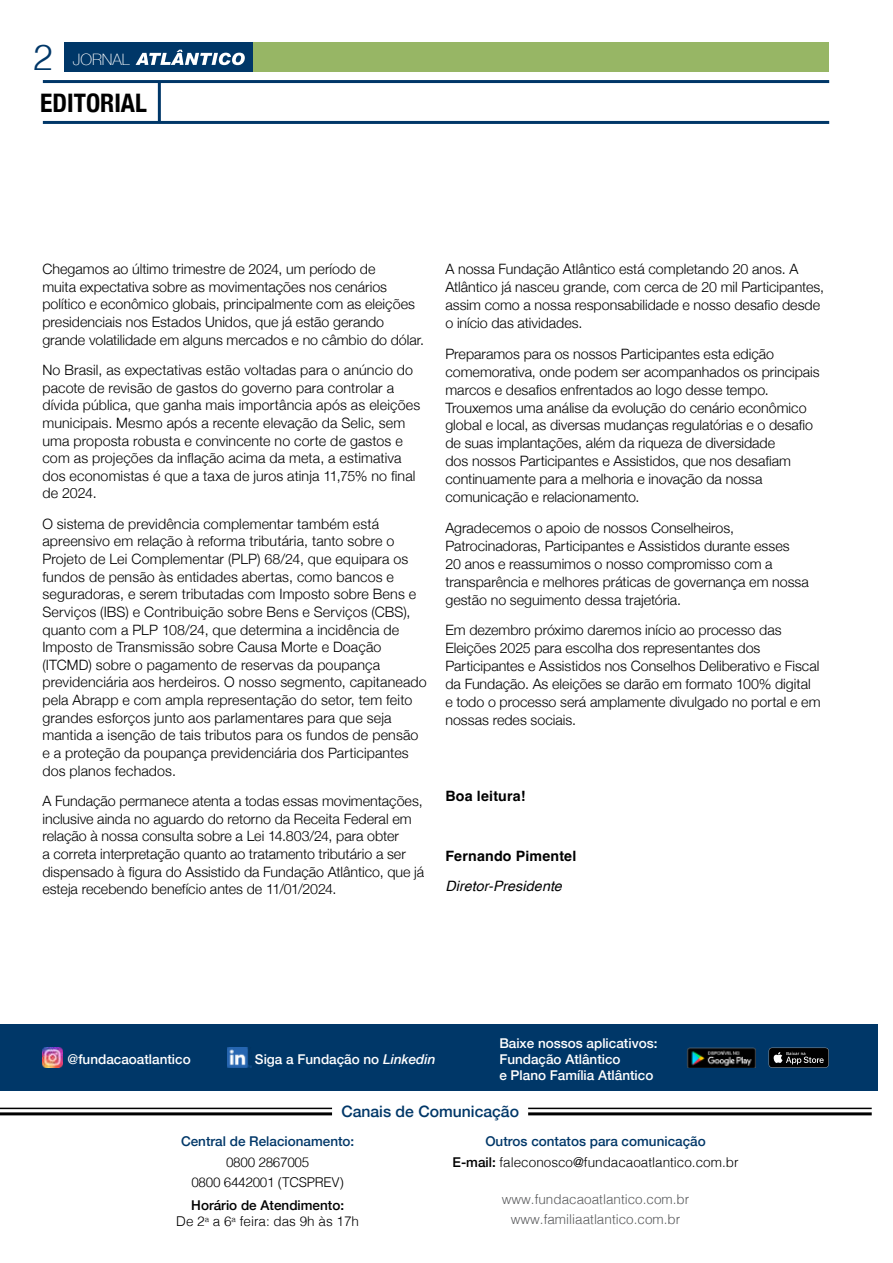
<style>
.page{position:relative;width:893px;height:1263px;background:#fff}
.page>*{position:absolute;margin:0;border:0;box-sizing:border-box;transform-origin:0 0}
.t1{font:300 36px "Helvetica";color:#003768}
.t2{font:700 condensed 25.5px "Helvetica Neue";color:#000}
.t3{font:500 15.75px "Helvetica Neue";color:#003768}
.t4{font:100 15.75px "Helvetica Neue";color:#fff}
.t5{font:300 14.25px/17.7px "Helvetica Neue";color:#000}
.t6{font:700 14.25px "Helvetica";letter-spacing:.015em;color:#000}
.t7{font:italic 14.25px "Helvetica";letter-spacing:.01em;color:#000}
.t8{font:500 13.5px/16.2px "Helvetica Neue";color:#fff}
.t9{font:300 13.5px "Helvetica";color:#000}
.t10{font:300 13.5px/20.4px "Helvetica";color:#58595b;text-align:center}
.t11{font:500 13.5px "Helvetica Neue";color:#003768}
.t12{font:300 13.5px/20.4px "Helvetica";letter-spacing:-.02em;color:#000;text-align:center}
.t13{font:500 13.5px "Helvetica Neue";color:#000}
.s1{font-style:italic}
.s2{font-family:"Helvetica Neue";font-weight:500}
</style>
<div class="page">
<hr style="left:0;top:1108px;width:332px;height:1px;background:#000">
<hr style="left:0;top:1112px;width:332px;height:3px;background:#000">
<hr style="left:528px;top:1108px;width:344px;height:1px;background:#000">
<hr style="left:528px;top:1112px;width:344px;height:3px;background:#000">
<div style="left:0;top:1024px;width:877px;height:67px;background:#003768"></div>
<img style="left:687px;top:1047px;width:69px;height:21px">
<svg style="left:769px;top:1047px;width:60px;height:21px"></svg>
<div style="left:64px;top:43px;width:193px;height:29px;background:#003768"></div>
<div style="left:253px;top:43px;width:576px;height:29px;background:#97b665"></div>
<svg style="left:136px;top:50px;width:109px;height:15px"></svg>
<hr style="left:43px;top:80px;width:786px;height:3px;background:#003768">
<hr style="left:43px;top:121px;width:786px;height:3px;background:#003768">
<hr style="left:158px;top:83px;width:3px;height:40px;background:#003768">
<img style="left:227px;top:1047px;width:24px;height:21px">
<img style="left:42px;top:1047px;width:21px;height:21px">
<h1 class="t1" style="left:33px;top:27px;width:22px">2</h1>
<p class="t4" style="left:73px;top:48px;width:59px">JORNAL</p>
<h2 class="t2" style="left:40px;top:82px;width:108px">EDITORIAL</h2>
<p class="t5" style="left:42px;top:259px;width:383px">Chegamos ao último trimestre de 2024, um período de<br>muita expectativa sobre as movimentações nos cenários político e econômico globais, principalmente com as eleições presidenciais nos Estados Unidos, que já estão gerando grande volatilidade em alguns mercados e no câmbio do dólar.</p>
<p class="t5" style="left:42px;top:360px;width:379px">No Brasil, as expectativas estão voltadas para o anúncio do pacote de revisão de gastos do governo para controlar a dívida pública, que ganha mais importância após as eleições municipais. Mesmo após a recente elevação da Selic, sem uma proposta robusta e convincente no corte de gastos e com as projeções da inflação acima da meta, a estimativa dos economistas é que a taxa de juros atinja 11,75% no final de 2024.</p>
<p class="t5" style="left:42px;top:514px;width:386px">O sistema de previdência complementar também está apreensivo em relação à reforma tributária, tanto sobre o Projeto de Lei Complementar (PLP) 68/24, que equipara os fundos de pensão às entidades abertas, como bancos e seguradoras, e serem tributadas com Imposto sobre Bens e Serviços (IBS) e Contribuição sobre Bens e Serviços (CBS), quanto com a PLP 108/24, que determina a incidência de Imposto de Transmissão sobre Causa Morte e Doação (ITCMD) sobre o pagamento de reservas da poupança previdenciária aos herdeiros. O nosso segmento, capitaneado pela Abrapp e com ampla representação do setor, tem feito grandes esforços junto aos parlamentares para que seja mantida a isenção de tais tributos para os fundos de pensão e a proteção da poupança previdenciária dos Participantes dos planos fechados.</p>
<p class="t5" style="left:42px;top:791px;width:383px">A Fundação permanece atenta a todas essas movimentações, inclusive ainda no aguardo do retorno da Receita Federal em relação à nossa consulta sobre a Lei 14.803/24, para obter<br>a correta interpretação quanto ao tratamento tributário a ser dispensado à figura do Assistido da Fundação Atlântico, que já esteja recebendo benefício antes de 11/01/2024.</p>
<p class="t5" style="left:445px;top:259px;width:380px">A nossa Fundação Atlântico está completando 20 anos. A Atlântico já nasceu grande, com cerca de 20 mil Participantes, assim como a nossa responsabilidade e nosso desafio desde o início das atividades.</p>
<p class="t5" style="left:445px;top:344px;width:376px">Preparamos para os nossos Participantes esta edição comemorativa, onde podem ser acompanhados os principais marcos e desafios enfrentados ao logo desse tempo.<br>Trouxemos uma análise da evolução do cenário econômico global e local, as diversas mudanças regulatórias e o desafio de suas implantações, além da riqueza de diversidade<br>dos nossos Participantes e Assistidos, que nos desafiam continuamente para a melhoria e inovação da nossa comunicação e relacionamento.</p>
<p class="t5" style="left:445px;top:518px;width:365px">Agradecemos o apoio de nossos Conselheiros, Patrocinadoras, Participantes e Assistidos durante esses<br>20 anos e reassumimos o nosso compromisso com a transparência e melhores práticas de governança em nossa gestão no seguimento dessa trajetória.</p>
<p class="t5" style="left:445px;top:620px;width:377px">Em dezembro próximo daremos início ao processo das Eleições 2025 para escolha dos representantes dos Participantes e Assistidos nos Conselhos Deliberativo e Fiscal da Fundação. As eleições se darão em formato 100% digital e todo o processo será amplamente divulgado no portal e em nossas redes sociais.</p>
<p class="t6" style="left:445px;top:787px;width:81px">Boa leitura!</p>
<p class="t6" style="left:445px;top:847px;width:132px">Fernando Pimentel</p>
<p class="t7" style="left:445px;top:875px;width:118px">Diretor-Presidente</p>
<p class="t8" style="left:68px;top:1050px;width:125px">@fundacaoatlantico</p>
<p class="t8" style="left:255px;top:1050px;width:182px">Siga a Fundação no <span class="s1">Linkedin</span></p>
<p class="t8" style="left:499px;top:1034px;width:160px">Baixe nossos aplicativos:<br>Fundação Atlântico<br>e Plano Família Atlântico</p>
<p class="t3" style="left:341px;top:1098px;width:179px">Canais de Comunicação</p>
<p class="t11" style="left:181px;top:1131px;width:175px">Central de Relacionamento:</p>
<p class="t12" style="left:191px;top:1151px;width:154px">0800 2867005<br>0800 6442001 (TCSPREV)</p>
<p class="t13" style="left:191px;top:1194px;width:154px">Horário de Atendimento:</p>
<p class="t9" style="left:176px;top:1210px;width:184px">De 2<sup>a</sup> a 6<sup>a</sup> feira: das 9h às 17h</p>
<p class="t11" style="left:485px;top:1131px;width:222px">Outros contatos para comunicação</p>
<p class="t9" style="left:452px;top:1150px;width:287px"><span class="s2">E-mail:</span> faleconosco@fundacaoatlantico.com.br</p>
<p class="t10" style="left:502px;top:1187px;width:189px">www.fundacaoatlantico.com.br www.familiaatlantico.com.br</p>
</div>
